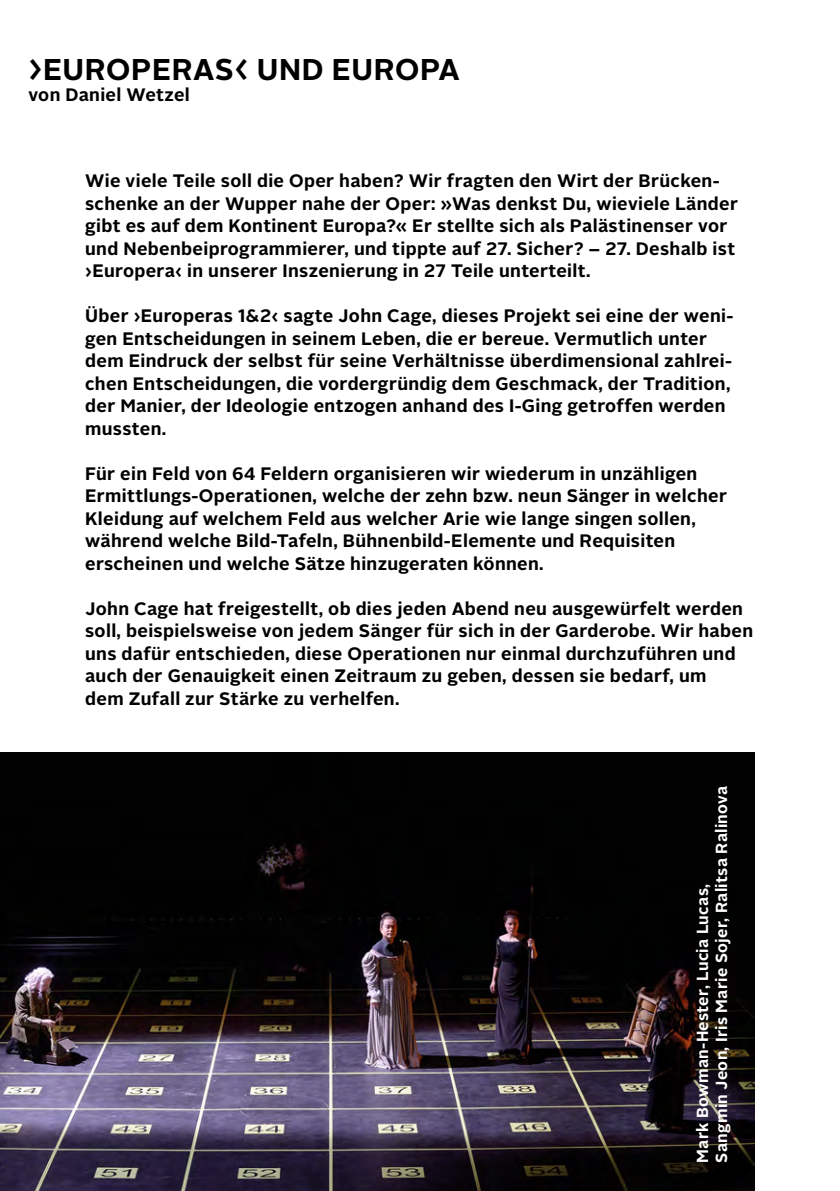
<style>
.page{position:relative;width:840px;height:1191px;background:#fff}
.page>*{position:absolute;margin:0;border:0;box-sizing:border-box;transform-origin:0 0}
.t1{font:700 30px "Alright Sans";letter-spacing:.02em;color:#000}
.t2{font:700 18px/22.4px "Alright Sans";letter-spacing:.02em;color:#000}
.t3{font:700 16px/19.2px "Alright Sans";letter-spacing:.02em;color:#fff}
</style>
<div class="page">
<img style="left:0;top:753px;width:754px;height:438px">
<h1 class="t1" style="left:28px;top:48px;width:433px">›EUROPERAS‹ UND EUROPA</h1>
<p class="t2" style="left:28px;top:84px;width:163px">von Daniel Wetzel</p>
<p class="t2" style="left:85px;top:170px;width:654px">Wie viele Teile soll die Oper haben? Wir fragten den Wirt der Brücken&shy;schenke an der Wupper nahe der Oper: »Was denkst Du, wieviele Länder gibt es auf dem Kontinent Europa?« Er stellte sich als Palästinenser vor und Nebenbeiprogrammierer, und tippte auf 27. Sicher? – 27. Deshalb ist ›Europera‹ in unserer Inszenierung in 27 Teile unterteilt.</p>
<p class="t2" style="left:85px;top:305px;width:649px">Über ›Europeras 1&amp;2‹ sagte John Cage, dieses Projekt sei eine der weni&shy;gen Entscheidungen in seinem Leben, die er bereue. Vermutlich unter dem Eindruck der selbst für seine Verhältnisse überdimensional zahlrei&shy;chen Entscheidungen, die vordergründig dem Geschmack, der Tradition, der Manier, der Ideologie entzogen anhand des I-Ging getroffen werden mussten.</p>
<p class="t2" style="left:85px;top:462px;width:643px">Für ein Feld von 64 Feldern organisieren wir wiederum in unzähligen Ermittlungs-Operationen, welche der zehn bzw. neun Sänger in welcher Kleidung auf welchem Feld aus welcher Arie wie lange singen sollen, während welche Bild-Tafeln, Bühnenbild-Elemente und Requisiten erscheinen und welche Sätze hinzugeraten können.</p>
<p class="t2" style="left:85px;top:597px;width:669px">John Cage hat freigestellt, ob dies jeden Abend neu ausgewürfelt werden soll, beispielsweise von jedem Sänger für sich in der Garderobe. Wir haben uns dafür entschieden, diese Operationen nur einmal durchzuführen und auch der Genauigkeit einen Zeitraum zu geben, dessen sie bedarf, um<br>dem Zufall zur Stärke zu verhelfen.</p>
<p class="t3" style="left:692px;top:1162px;width:378px;rotate:-90deg">Mark Bowman-Hester, Lucia Lucas,<br>Sangmin Jeon, Iris Marie Sojer, Ralitsa Ralinova</p>
</div>
